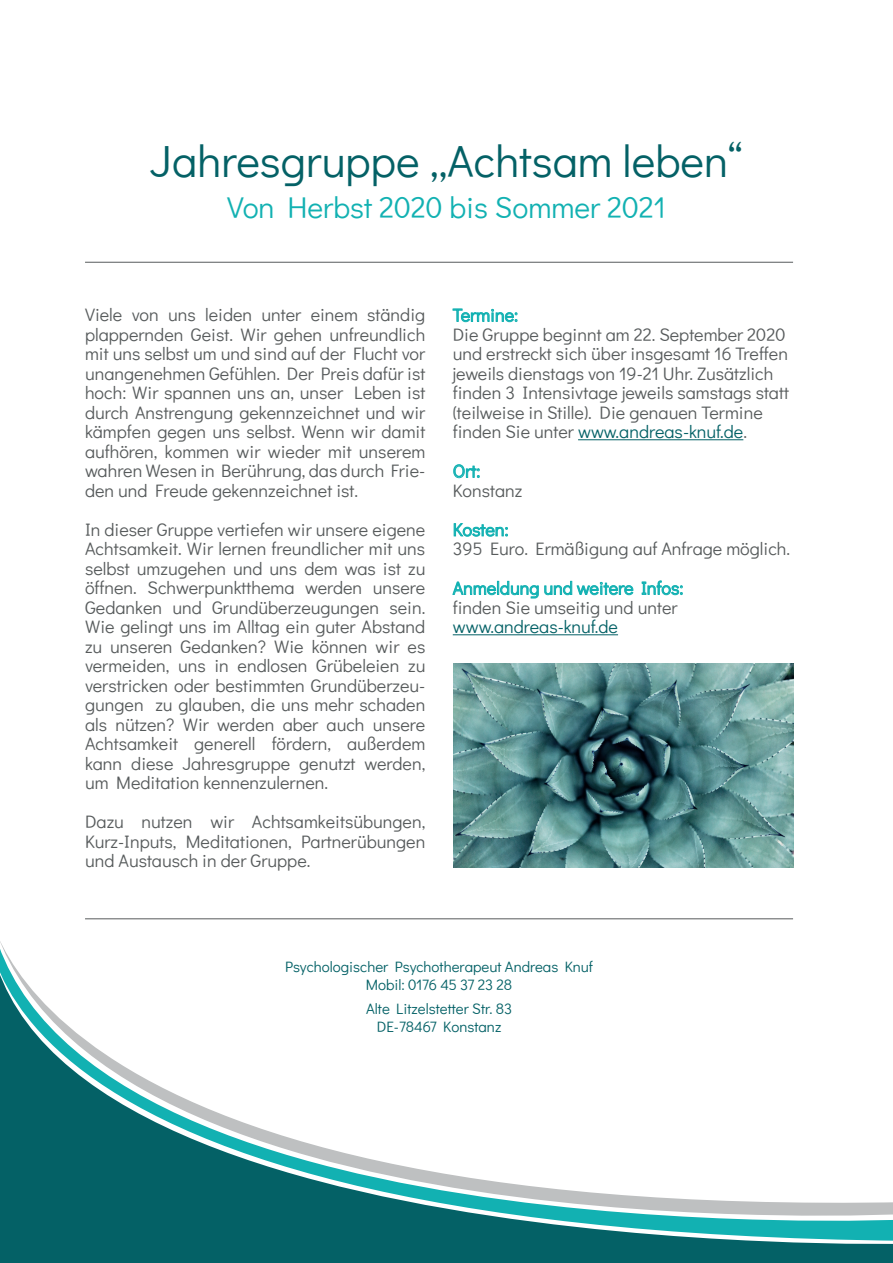
<style>
.page{position:relative;width:893px;height:1263px;background:#fff}
.page>*{position:absolute;margin:0;border:0;box-sizing:border-box;transform-origin:0 0}
.t1{font:45px "Didact Gothic";color:#046166}
.t2{font:30px "Didact Gothic";color:#12b1b2}
.t3{font:18px/19.5px "Didact Gothic";color:#575b5c;text-align:justify}
.t4{font:18px "Didact Gothic";color:#12b1b2}
.t5{font:18px "Didact Gothic";color:#046166}
.t6{font:15px/18px "Didact Gothic";color:#046166;text-align:center}
.s1{color:#046166}
</style>
<div class="page">
<img style="left:453px;top:663px;width:340px;height:205px">
<svg style="left:0;top:919px;width:893px;height:338px"></svg>
<hr style="left:85px;top:262px;width:708px;height:1px;background:#575b5c">
<hr style="left:85px;top:918px;width:708px;height:1px;background:#575b5c">
<svg style="left:452px;top:308px;width:66px;height:14px"></svg>
<hr style="left:578px;top:439px;width:165px;height:1px;background:#046166">
<svg style="left:453px;top:464px;width:27px;height:14px"></svg>
<svg style="left:453px;top:523px;width:55px;height:14px"></svg>
<svg style="left:452px;top:581px;width:182px;height:18px"></svg>
<svg style="left:641px;top:580px;width:42px;height:16px"></svg>
<hr style="left:453px;top:634px;width:165px;height:1px;background:#046166">
<h1 class="t1" style="left:150px;top:126px;width:595px">Jahresgruppe „Achtsam leben“</h1>
<h2 class="t2" style="left:227px;top:185px;width:440px">Von Herbst 2020 bis Sommer 2021</h2>
<p class="t3" style="left:85px;top:304px;width:342px">Viele von uns leiden unter einem ständig plappernden Geist. Wir gehen unfreundlich mit uns selbst um und sind auf der Flucht vor unangenehmen Gefühlen. Der Preis dafür ist hoch: Wir spannen uns an, unser Leben ist durch Anstrengung gekennzeichnet und wir kämpfen gegen uns selbst. Wenn wir damit aufhören, kommen wir wieder mit unserem wahren Wesen in Berührung, das durch Frie&shy;den und Freude gekennzeichnet ist.</p>
<p class="t3" style="left:85px;top:518px;width:342px">In dieser Gruppe vertiefen wir unsere eigene Achtsamkeit. Wir lernen freundlicher mit uns selbst umzugehen und uns dem was ist zu öffnen. Schwerpunktthema werden unsere Gedanken und Grundüberzeugungen sein.<br>Wie gelingt uns im Alltag ein guter Abstand zu unseren Gedanken? Wie können wir es vermeiden, uns in endlosen Grübeleien zu verstricken oder bestimmten Grundüberzeu&shy;gungen zu glauben, die uns mehr schaden als nützen? Wir werden aber auch unsere Achtsamkeit generell fördern, außerdem kann diese Jahresgruppe genutzt werden, um Meditation kennenzulernen.</p>
<p class="t3" style="left:85px;top:811px;width:342px">Dazu nutzen wir Achtsamkeitsübungen, Kurz-Inputs, Meditationen, Partnerübungen und Austausch in der Gruppe.</p>
<p class="t4" style="left:453px;top:301px;width:67px">Termine:</p>
<p class="t3" style="left:453px;top:323px;width:338px;text-align:left">Die Gruppe beginnt am 22. September 2020 und erstreckt sich über insgesamt 16 Treffen jeweils dienstags von 19-21 Uhr. Zusätzlich finden 3 Intensivtage jeweils samstags statt (teilweise in Stille). Die genauen Termine finden Sie unter <span class="s1">www.andreas-knuf.de</span>.</p>
<p class="t4" style="left:453px;top:457px;width:29px">Ort:</p>
<p class="t3" style="left:453px;top:479px;width:71px">Konstanz</p>
<p class="t4" style="left:453px;top:516px;width:57px">Kosten:</p>
<p class="t3" style="left:453px;top:538px;width:339px">395 Euro. Ermäßigung auf Anfrage möglich.</p>
<p class="t4" style="left:453px;top:574px;width:232px">Anmeldung und weitere Infos:</p>
<p class="t3" style="left:453px;top:596px;width:226px">finden Sie umseitig und unter</p>
<p class="t5" style="left:453px;top:613px;width:167px">www.andreas-knuf.de</p>
<p class="t6" style="left:285px;top:957px;width:310px">Psychologischer Psychotherapeut Andreas Knuf<br>Mobil: 0176 45 37 23 28</p>
<p class="t6" style="left:366px;top:999px;width:147px">Alte Litzelstetter Str. 83<br>DE-78467 Konstanz</p>
</div>
